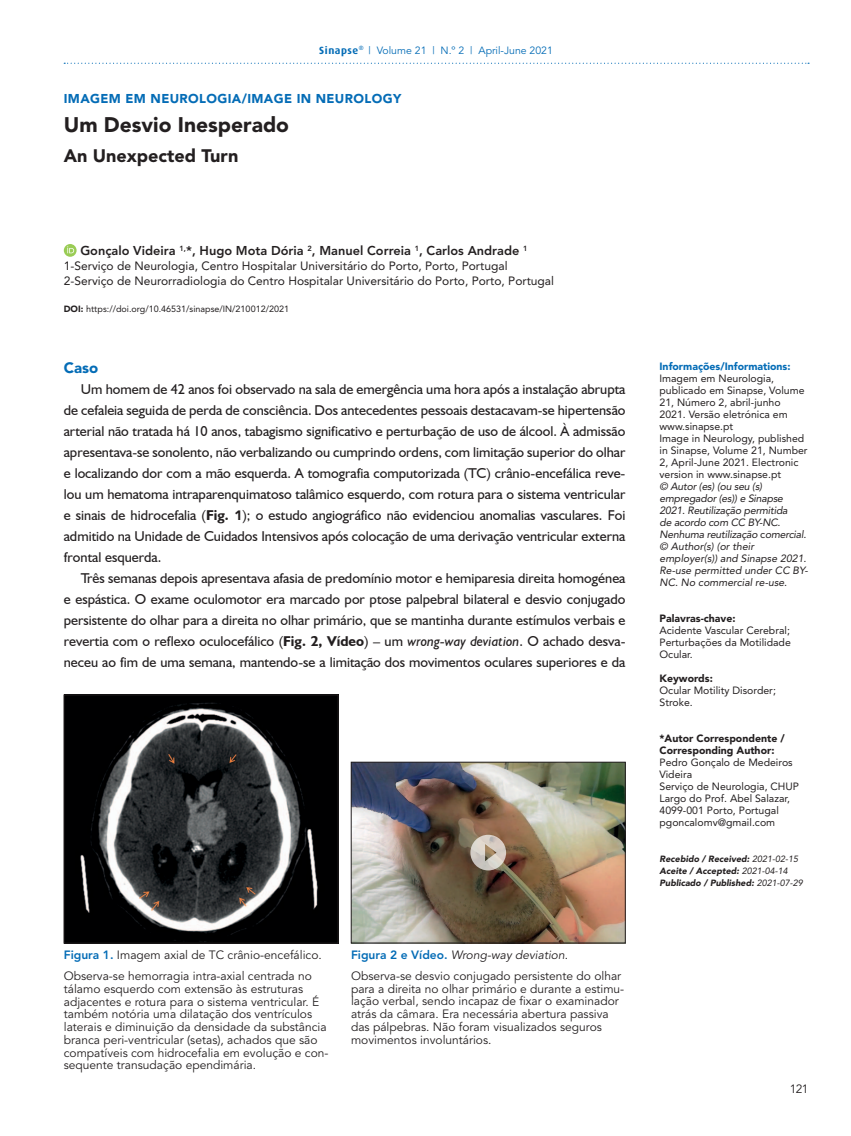
<style>
.page{position:relative;width:851px;height:1136px;background:#fff}
.page>*{position:absolute;margin:0;border:0;box-sizing:border-box;transform-origin:0 0}
.t1{font:900 21px "Avenir";color:#231f20}
.t2{font:900 18px "Avenir";color:#231f20}
.t3{font:900 15px "Avenir";color:#046cb6}
.t4{font:14.25px/21px "Humanist 521 BT";color:#231f20;text-align:justify}
.t5{font:800 12.75px "Avenir";color:#231f20}
.t6{font:900 12.75px "Avenir";letter-spacing:.03em;color:#046cb6}
.t7{font:12px/12.8px "Avenir";color:#231f20}
.t8{font:12px/15px "Avenir";color:#231f20}
.t9{font:10.5px/12px "Avenir";color:#231f20}
.t10{font:italic 10.5px/12px "Avenir";letter-spacing:-.02em;color:#231f20}
.t11{font:900 10.5px/12px "Avenir";color:#231f20}
.t12{font:10.5px "Avenir";color:#046cb6}
.t13{font:900 10.5px "Avenir";color:#046cb6}
.t14{font:italic 900 9px/12px "Avenir";color:#231f20}
.t15{font:9px "Avenir";color:#231f20}
.s1{font-family:"Dax";font-weight:700}
.s2{font-weight:900}
.s3{font-weight:700}
.s4{font-family:"Avenir";font-weight:900;font-size:13.5px}
.s5{font-style:italic}
.s6{font-weight:800;color:#046cb6}
.s7{font-style:normal}
.s8{font-weight:400}
</style>
<div class="page">
<svg style="left:64px;top:63px;width:744px;height:1px"></svg>
<img style="left:66px;top:696px;width:270px;height:245px">
<div style="left:64px;top:694px;width:274px;height:249px;border:1px solid #231f20"></div>
<img style="left:353px;top:764px;width:270px;height:177px">
<div style="left:351px;top:762px;width:274px;height:181px;border:1px solid #231f20"></div>
<svg style="left:470px;top:834px;width:36px;height:36px"></svg>
<svg style="left:64px;top:244px;width:13px;height:13px"></svg>
<svg style="left:67px;top:246px;width:7px;height:7px"></svg>
<p class="t12" style="left:319px;top:44px;width:235px"><span class="s1">Sinapse</span><sup>®</sup> | Volume 21 | N.º 2 | April-June 2021</p>
<p class="t6" style="left:64px;top:91px;width:339px">IMAGEM EM NEUROLOGIA/IMAGE IN NEUROLOGY</p>
<h1 class="t1" style="left:64px;top:111px;width:227px">Um Desvio Inesperado</h1>
<p class="t2" style="left:64px;top:145px;width:176px">An Unexpected Turn</p>
<p class="t5" style="left:80px;top:243px;width:448px">Gonçalo Videira <sup>1,</sup>*, Hugo Mota Dória <sup>2</sup>, Manuel Correia <sup>1</sup>, Carlos Andrade <sup>1</sup></p>
<p class="t8" style="left:64px;top:258px;width:491px">1-Serviço de Neurologia, Centro Hospitalar Universitário do Porto, Porto, Portugal<br>2-Serviço de Neurorradiologia do Centro Hospitalar Universitário do Porto, Porto, Portugal</p>
<p class="t15" style="left:64px;top:304px;width:227px"><span class="s2">DOI:</span> https://doi.org/10.46531/sinapse/IN/210012/2021</p>
<p class="t3" style="left:64px;top:359px;width:36px">Caso</p>
<p class="t4" style="left:64px;top:378px;width:563px;text-indent:17px">Um homem de 42 anos foi observado na sala de emergência uma hora após a instalação abrupta de cefaleia seguida de perda de consciência. Dos antecedentes pessoais destacavam-se hipertensão arterial não tratada há 10 anos, tabagismo significativo e perturbação de uso de álcool. À admissão apresentava-se sonolento, não verbalizando ou cumprindo ordens, com limitação superior do olhar e localizando dor com a mão esquerda. A tomografia computorizada (TC) crânio-encefálica reve&shy;lou um hematoma intraparenquimatoso talâmico esquerdo, com rotura para o sistema ventricular e sinais de hidrocefalia (<span class="s3">Fig.</span> <span class="s4">1</span>); o estudo angiográfico não evidenciou anomalias vasculares. Foi admitido na Unidade de Cuidados Intensivos após colocação de uma derivação ventricular externa frontal esquerda.</p>
<p class="t4" style="left:64px;top:567px;width:563px;text-indent:17px">Três semanas depois apresentava afasia de predomínio motor e hemiparesia direita homogénea e espástica. O exame oculomotor era marcado por ptose palpebral bilateral e desvio conjugado persistente do olhar para a direita no olhar primário, que se mantinha durante estímulos verbais e revertia com o reflexo oculocefálico (<span class="s3">Fig. 2, Vídeo</span>) – um <span class="s5">wrong-way deviation</span>. O achado desva&shy;neceu ao fim de uma semana, mantendo-se a limitação dos movimentos oculares superiores e da</p>
<p class="t7" style="left:64px;top:944px;width:259px;line-height:21.3px"><span class="s6">Figura 1.</span> Imagem axial de TC crânio-encefálico.<br>Observa-se hemorragia intra-axial centrada no</p>
<p class="t7" style="left:64px;top:982px;width:266px">tálamo esquerdo com extensão às estruturas adjacentes e rotura para o sistema ventricular. É também notória uma dilatação dos ventrículos laterais e diminuição da densidade da substância branca peri-ventricular (setas), achados que são compatíveis com hidrocefalia em evolução e con&shy;sequente transudação ependimária.</p>
<p class="t7" style="left:351px;top:944px;width:272px;line-height:21.3px"><span class="s6">Figura 2 e Vídeo.</span> <span class="s5">Wrong-way deviation</span>.<br>Observa-se desvio conjugado persistente do olhar</p>
<p class="t7" style="left:351px;top:982px;width:275px">para a direita no olhar primário e durante a estimu&shy;lação verbal, sendo incapaz de fixar o examinador atrás da câmara. Era necessária abertura passiva das pálpebras. Não foram visualizados seguros movimentos involuntários.</p>
<p class="t13" style="left:659px;top:359px;width:132px">Informações/Informations:</p>
<p class="t9" style="left:659px;top:372px;width:150px">Imagem em Neurologia, publicado em Sinapse, Volume<br>21, Número 2, abril-junho<br>2021. Versão eletrónica em www.sinapse.pt<br>Image in Neurology, published in Sinapse, Volume 21, Number<br>2, April-June 2021. Electronic version in www.sinapse.pt</p>
<p class="t10" style="left:659px;top:480px;width:150px">© Autor (es) (ou seu (s) empregador (es)) e Sinapse<br>2021. Reutilização permitida<br>de acordo com CC BY-NC.<br>Nenhuma reutilização <span class="s7">c</span>omercial. © Author(s) (or their employer(s)) and Sinapse 2021.<br>Re-use permitted under CC BY-<br>NC. No commercial re-use.</p>
<p class="t11" style="left:659px;top:612px;width:78px">Palavras-chave:</p>
<p class="t9" style="left:659px;top:624px;width:133px;text-align:justify">Acidente Vascular Cerebral; Perturbações da Motilidade Ocular.</p>
<p class="t11" style="left:659px;top:672px;width:55px">Keywords:</p>
<p class="t9" style="left:659px;top:684px;width:118px">Ocular Motility Disorder;<br>Stroke.</p>
<p class="t11" style="left:659px;top:732px;width:127px">*Autor Correspondente /<br>Corresponding Author:</p>
<p class="t9" style="left:659px;top:756px;width:141px">Pedro Gonçalo de Medeiros<br>Videira<br>Serviço de Neurologia, CHUP<br>Largo do Prof. Abel Salazar,<br>4099-001 Porto, Portugal pgoncalomv@gmail.com</p>
<p class="t14" style="left:659px;top:852px;width:145px">Recebido / Received: <span class="s8">2021-02-15<br></span>Aceite / Accepted: <span class="s8">2021-04-14<br></span>Publicado / Published: <span class="s8">2021-07-29</span></p>
<p class="t7" style="left:789px;top:1083px;width:20px">121</p>
</div>
